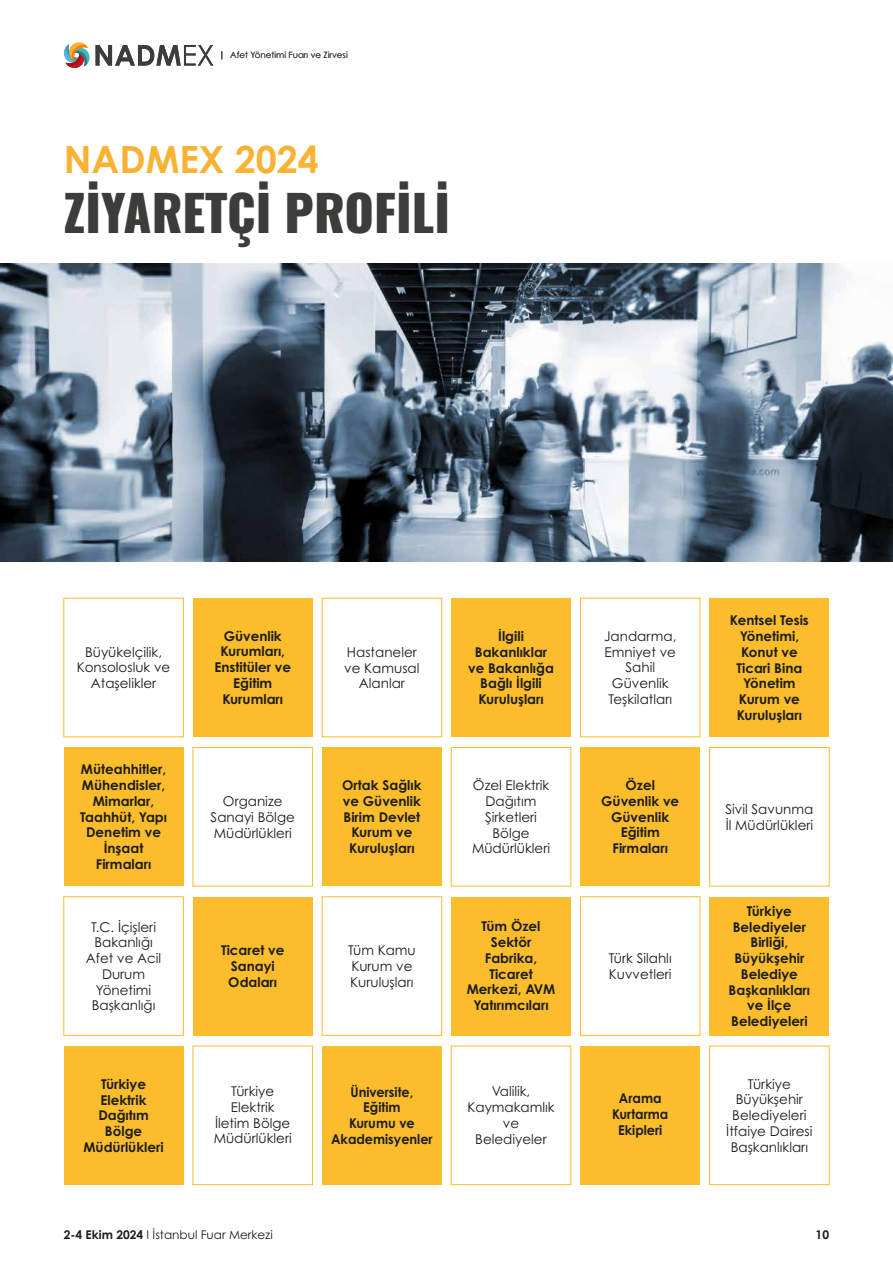
<style>
.page{position:relative;width:893px;height:1263px;background:#fff}
.page>*{position:absolute;margin:0;border:0;box-sizing:border-box;transform-origin:0 0}
.t1{font:800 49.5px "Oswald";color:#3c3c3b}
.t2{font:700 37.5px "Century Gothic";color:#f9b234}
.t3{font:700 13.5px/15.8px "Century Gothic Pro";color:#1d1d1b;text-align:center}
.t4{font:13.5px/15.8px "Century Gothic Pro";color:#1d1d1b;text-align:center}
.t5{font:700 13.5px/15.8px "Century Gothic Pro";color:#1d1d1b;text-align:center;scale:.95 1}
.t6{font:12px "Century Gothic Pro";color:#1d1d1b}
.t7{font:700 12px "Century Gothic Pro";color:#1d1d1b}
.t8{font:8.7px "Century Gothic Pro";color:#3c3c3b}
.s1{font-weight:700}
</style>
<div class="page">
<img style="left:0;top:264px;width:893px;height:298px">
<div style="left:63px;top:598px;width:121px;height:139px;border:1px solid #fbbd2c"></div>
<div style="left:193px;top:598px;width:120px;height:139px;background:#fbbd2c"></div>
<div style="left:322px;top:598px;width:120px;height:139px;border:1px solid #fbbd2c"></div>
<div style="left:451px;top:598px;width:120px;height:139px;background:#fbbd2c"></div>
<div style="left:580px;top:598px;width:120px;height:139px;border:1px solid #fbbd2c"></div>
<div style="left:710px;top:598px;width:119px;height:139px;background:#fbbd2c"></div>
<div style="left:64px;top:747px;width:119px;height:139px;background:#fbbd2b"></div>
<div style="left:193px;top:747px;width:120px;height:139px;border:1px solid #fbbd2c"></div>
<div style="left:322px;top:747px;width:120px;height:139px;background:#fbbd2b"></div>
<div style="left:451px;top:747px;width:120px;height:139px;border:1px solid #fbbd2c"></div>
<div style="left:580px;top:747px;width:120px;height:139px;background:#fbbd2b"></div>
<div style="left:709px;top:747px;width:121px;height:139px;border:1px solid #fbbd2c"></div>
<div style="left:63px;top:896px;width:121px;height:140px;border:1px solid #fbbd2c"></div>
<div style="left:193px;top:897px;width:120px;height:138px;background:#fbbd2b"></div>
<div style="left:322px;top:896px;width:120px;height:140px;border:1px solid #fbbd2c"></div>
<div style="left:451px;top:897px;width:120px;height:138px;background:#fbbd2b"></div>
<div style="left:580px;top:896px;width:120px;height:140px;border:1px solid #fbbd2c"></div>
<div style="left:710px;top:897px;width:119px;height:138px;background:#fbbd2b"></div>
<div style="left:64px;top:1046px;width:119px;height:138px;background:#fbbd2b"></div>
<div style="left:193px;top:1046px;width:120px;height:139px;border:1px solid #fbbd2c"></div>
<div style="left:322px;top:1046px;width:120px;height:138px;background:#fbbd2b"></div>
<div style="left:451px;top:1046px;width:120px;height:139px;border:1px solid #fbbd2c"></div>
<div style="left:580px;top:1046px;width:120px;height:138px;background:#fbbd2b"></div>
<div style="left:709px;top:1046px;width:121px;height:139px;border:1px solid #fbbd2c"></div>
<svg style="left:96px;top:45px;width:117px;height:21px"></svg>
<svg style="left:64px;top:42px;width:26px;height:26px"></svg>
<p class="t8" style="left:230px;top:50px;width:119px">Afet Yönetimi Fuarı ve Zirvesi</p>
<h2 class="t2" style="left:64px;top:130px;width:257px">NADMEX 2024</h2>
<h1 class="t1" style="left:64px;top:186px;width:388px">ZİYARETÇİ PROFİLİ</h1>
<p class="t4" style="left:77px;top:644px;width:95px">Büyükelçilik,<br>Konsolosluk ve<br>Ataşelikler</p>
<p class="t3" style="left:80px;top:761px;width:88px">Müteahhitler,<br>Mühendisler,<br>Mimarlar,<br>Taahhüt, Yapı<br>Denetim ve<br>İnşaat<br>Firmaları</p>
<p class="t4" style="left:86px;top:919px;width:77px">T.C. İçişleri<br>Bakanlığı<br>Afet ve Acil<br>Durum<br>Yönetimi<br>Başkanlığı</p>
<p class="t3" style="left:214px;top:628px;width:78px">Güvenlik<br>Kurumları,<br>Enstitüler ve<br>Eğitim<br>Kurumları</p>
<p class="t4" style="left:211px;top:793px;width:86px">Organize<br>Sanayi Bölge<br>Müdürlükleri</p>
<p class="t3" style="left:221px;top:942px;width:65px">Ticaret ve<br>Sanayi<br>Odaları</p>
<p class="t3" style="left:83px;top:1076px;width:82px">Türkiye<br>Elektrik<br>Dağıtım<br>Bölge<br>Müdürlükleri</p>
<p class="t4" style="left:214px;top:1083px;width:80px">Türkiye<br>Elektrik<br>İletim Bölge<br>Müdürlükleri</p>
<p class="t6" style="left:64px;top:1227px;width:211px"><span class="s1">2-4 Ekim 2024</span> I İstanbul Fuar Merkezi</p>
<p class="t4" style="left:344px;top:644px;width:77px">Hastaneler ve Kamusal<br>Alanlar</p>
<p class="t3" style="left:342px;top:777px;width:81px">Ortak Sağlık ve Güvenlik<br>Birim Devlet<br>Kurum ve<br>Kuruluşları</p>
<p class="t4" style="left:348px;top:942px;width:69px;text-align:left">Tüm Kamu<br>Kurum ve<br>Kuruluşları</p>
<p class="t3" style="left:468px;top:628px;width:87px">İlgili<br>Bakanlıklar ve Bakanlığa<br>Bağlı İlgili<br>Kuruluşları</p>
<p class="t4" style="left:472px;top:777px;width:80px">Özel Elektrik<br>Dağıtım<br>Şirketleri<br>Bölge<br>Müdürlükleri</p>
<p class="t3" style="left:467px;top:918px;width:90px">Tüm Özel<br>Sektör<br>Fabrika,<br>Ticaret<br>Merkezi, AVM<br>Yatırımcıları</p>
<p class="t4" style="left:604px;top:628px;width:74px">Jandarma,<br>Emniyet ve<br>Sahil<br>Güvenlik<br>Teşkilatları</p>
<p class="t3" style="left:601px;top:777px;width:80px">Özel<br>Güvenlik ve<br>Güvenlik<br>Eğitim<br>Firmaları</p>
<p class="t4" style="left:609px;top:950px;width:64px;text-align:left">Türk Silahlı<br>Kuvvetleri</p>
<p class="t5" style="left:331px;top:1083px;width:108px">Üniversite,<br>Eğitim<br>Kurumu ve<br>Akademisyenler</p>
<p class="t4" style="left:467px;top:1083px;width:89px">Valilik,<br>Kaymakamlık ve<br>Belediyeler</p>
<p class="t5" style="left:612px;top:1090px;width:61px">Arama<br>Kurtarma<br>Ekipleri</p>
<p class="t3" style="left:730px;top:612px;width:80px">Kentsel Tesis<br>Yönetimi,<br>Konut ve<br>Ticari Bina<br>Yönetim<br>Kurum ve<br>Kuruluşları</p>
<p class="t4" style="left:725px;top:801px;width:89px;text-align:left">Sivil Savunma<br>İl Müdürlükleri</p>
<p class="t3" style="left:729px;top:903px;width:83px">Türkiye<br>Belediyeler<br>Birliği,<br>Büyükşehir<br>Belediye<br>Başkanlıkları ve İlçe<br>Belediyeleri</p>
<p class="t4" style="left:726px;top:1076px;width:88px">Türkiye<br>Büyükşehir<br>Belediyeleri<br>İtfaiye Dairesi<br>Başkanlıkları</p>
<p class="t7" style="left:816px;top:1227px;width:15px">10</p>
</div>
